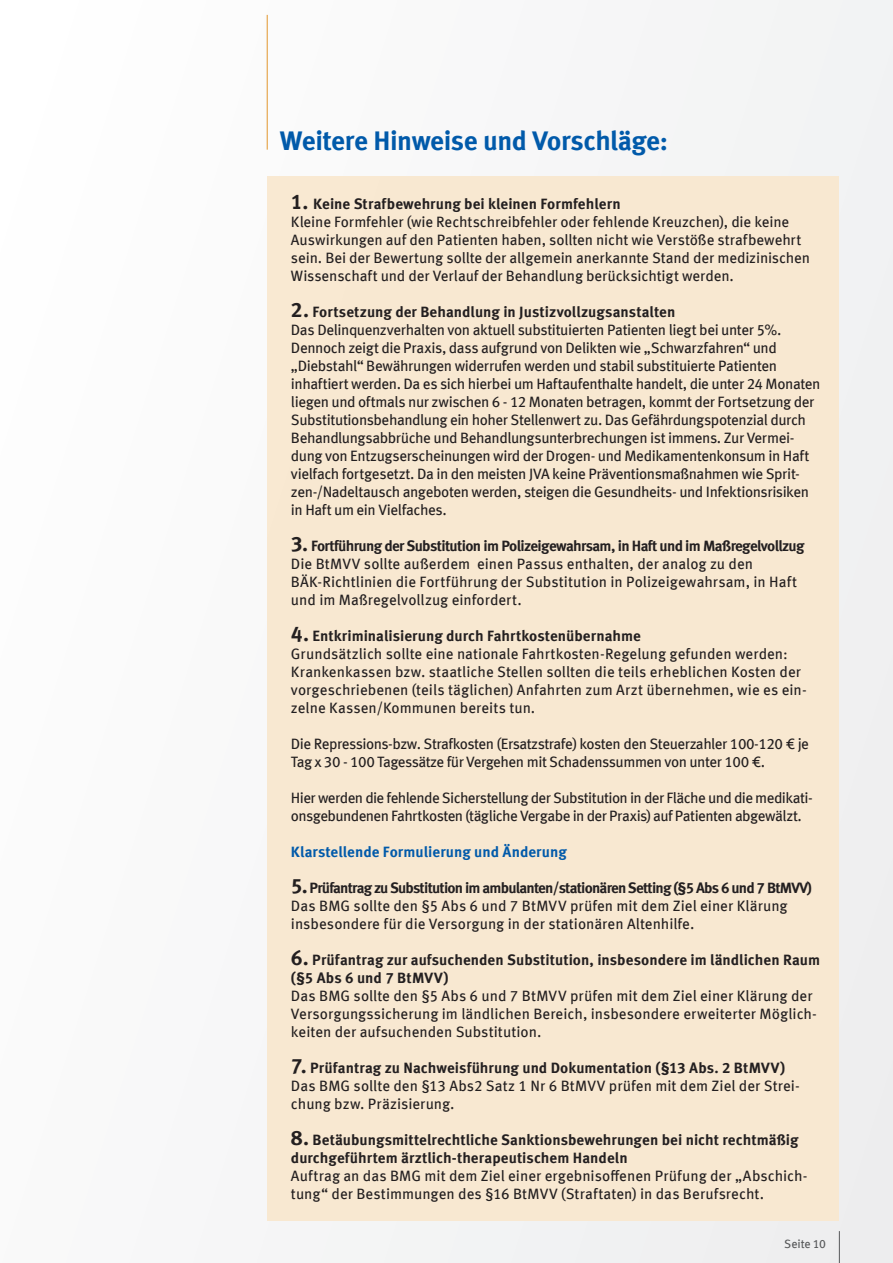
<style>
.page{position:relative;width:893px;height:1263px;background:#fff}
.page>*{position:absolute;margin:0;border:0;box-sizing:border-box;transform-origin:0 0}
.t1{font:700 27px "Meta OFC";letter-spacing:-.02em;color:#015aaa}
.t2{font:15px/18px "Meta OFC";letter-spacing:-.01em;color:#231f20}
.t3{font:15px/18px "Meta OFC";letter-spacing:-.03em;color:#231f20}
.t4{font:700 15px/18px "Meta OFC";color:#231f20}
.t5{font:15px/18px "Meta OFC";letter-spacing:-.04em;color:#231f20}
.t6{font:700 15px "Meta OFC";color:#015aaa}
.t7{font:12px "Meta OFC";letter-spacing:-.01em;color:#57585a}
.s1{font-weight:700;font-size:21px}
.s2{font-weight:700}
.s3{font-size:21px}
</style>
<div class="page">
<div style="left:266px;top:0;width:627px;height:1263px;background:#f3f4f4"></div>
<div style="left:267px;top:176px;width:571px;height:1044px;background:#f8e8d1"></div>
<hr style="left:839px;top:1231px;width:1px;height:32px;background:#57585a">
<hr style="left:267px;top:15px;width:1px;height:135px;background:#e2972d">
<h1 class="t1" style="left:280px;top:123px;width:389px">Weitere Hinweise und Vorschläge:</h1>
<p class="t2" style="left:291px;top:195px;width:521px"><span class="s1">1.</span> <span class="s2">Keine Strafbewehrung bei kleinen Formfehlern<br></span>Kleine Formfehler (wie Rechtschreibfehler oder fehlende Kreuzchen), die keine Auswirkungen auf den Patienten haben, sollten nicht wie Verstöße strafbewehrt sein. Bei der Bewertung sollte der allgemein anerkannte Stand der medizinischen Wissenschaft und der Verlauf der Behandlung berücksichtigt werden.</p>
<p class="t3" style="left:291px;top:303px;width:531px"><span class="s1">2.</span> <span class="s2">Fortsetzung der Behandlung in Justizvollzugsanstalten<br></span>Das Delinquenzverhalten von aktuell substituierten Patienten liegt bei unter 5%.<br>Dennoch zeigt die Praxis, dass aufgrund von Delikten wie „Schwarzfahren“ und „Diebstahl“ Bewährungen widerrufen werden und stabil substituierte Patienten inhaftiert werden. Da es sich hierbei um Haftaufenthalte handelt, die unter 24 Monaten liegen und oftmals nur zwischen 6 - 12 Monaten betragen, kommt der Fortsetzung der Substitutionsbehandlung ein hoher Stellenwert zu. Das Gefährdungspotenzial durch Behandlungsabbrüche und Behandlungsunterbrechungen ist immens. Zur Vermei&shy;dung von Entzugserscheinungen wird der Drogen- und Medikamentenkonsum in Haft vielfach fortgesetzt. Da in den meisten JVA keine Präventionsmaßnahmen wie Sprit&shy;zen-/Nadeltausch angeboten werden, steigen die Gesundheits- und Infektionsrisiken in Haft um ein Vielfaches.</p>
<p class="t2" style="left:291px;top:537px;width:515px"><span class="s1">3.</span> <span class="s2">Fortführung der Substitution im Polizeigewahrsam, in Haft und im Maßregelvollzug </span>Die BtMVV sollte außerdem einen Passus enthalten, der analog zu den BÄK-Richtlinien die Fortführung der Substitution in Polizeigewahrsam, in Haft und im Maßregelvollzug einfordert.</p>
<p class="t2" style="left:291px;top:627px;width:517px"><span class="s1">4.</span> <span class="s2">Entkriminalisierung durch Fahrtkostenübernahme<br></span>Grundsätzlich sollte eine nationale Fahrtkosten-Regelung gefunden werden:<br>Krankenkassen bzw. staatliche Stellen sollten die teils erheblichen Kosten der vorgeschriebenen (teils täglichen) Anfahrten zum Arzt übernehmen, wie es ein&shy;zelne Kassen/Kommunen bereits tun.</p>
<p class="t3" style="left:291px;top:735px;width:520px">Die Repressions-bzw. Strafkosten (Ersatzstrafe) kosten den Steuerzahler 100-120 € je<br>Tag x 30 - 100 Tagessätze für Vergehen mit Schadenssummen von unter 100 €.</p>
<p class="t5" style="left:291px;top:789px;width:523px">Hier werden die fehlende Sicherstellung der Substitution in der Fläche und die medikati&shy;onsgebundenen Fahrtkosten (tägliche Vergabe in der Praxis) auf Patienten abgewälzt.</p>
<p class="t6" style="left:291px;top:842px;width:277px">Klarstellende Formulierung und Änderung</p>
<p class="t2" style="left:291px;top:879px;width:522px"><span class="s1">5.</span> <span class="s2">Prüfantrag zu Substitution im ambulanten/stationären Setting (§5 Abs 6 und 7 BtMVV)<br></span>Das BMG sollte den §5 Abs 6 und 7 BtMVV prüfen mit dem Ziel einer Klärung insbesondere für die Versorgung in der stationären Altenhilfe.</p>
<p class="t4" style="left:291px;top:951px;width:531px"><span class="s3">6.</span> Prüfantrag zur aufsuchenden Substitution, insbesondere im ländlichen Raum (§5 Abs 6 und 7 BtMVV)</p>
<p class="t2" style="left:291px;top:987px;width:527px">Das BMG sollte den §5 Abs 6 und 7 BtMVV prüfen mit dem Ziel einer Klärung der<br>Versorgungssicherung im ländlichen Bereich, insbesondere erweiterter Möglich&shy;keiten der aufsuchenden Substitution.</p>
<p class="t2" style="left:291px;top:1059px;width:510px"><span class="s1">7.</span> <span class="s2">Prüfantrag zu Nachweisführung und Dokumentation (§13 Abs. 2 BtMVV)<br></span>Das BMG sollte den §13 Abs2 Satz 1 Nr 6 BtMVV prüfen mit dem Ziel der Strei&shy;chung bzw. Präzisierung.</p>
<p class="t4" style="left:291px;top:1131px;width:509px"><span class="s3">8.</span> Betäubungsmittelrechtliche Sanktionsbewehrungen bei nicht rechtmäßig durchgeführtem ärztlich-therapeutischem Handeln</p>
<p class="t2" style="left:291px;top:1167px;width:518px">Auftrag an das BMG mit dem Ziel einer ergebnisoffenen Prüfung der „Abschich&shy;tung“ der Bestimmungen des §16 BtMVV (Straftaten) in das Berufsrecht.</p>
<p class="t7" style="left:784px;top:1236px;width:43px">Seite 10</p>
</div>
